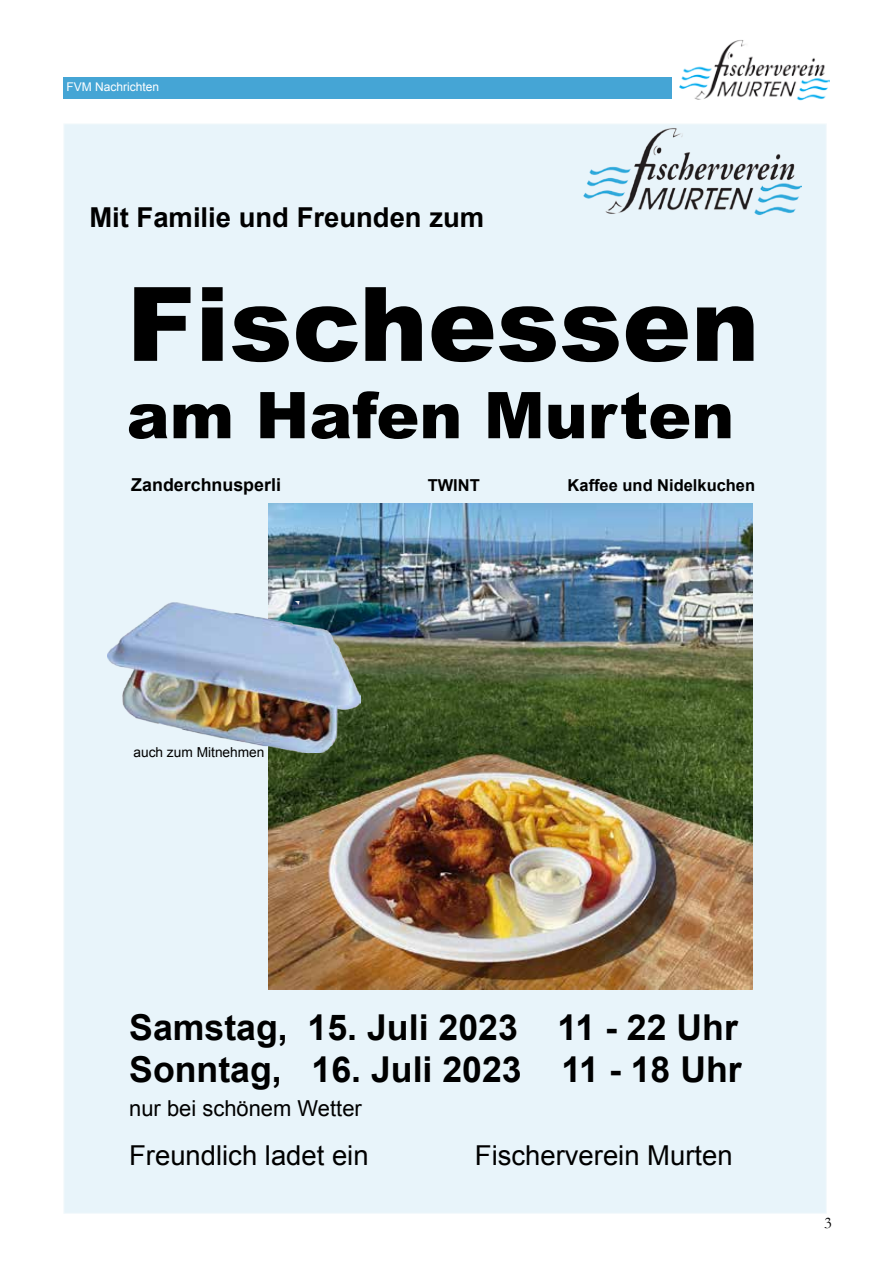
<style>
.page{position:relative;width:893px;height:1263px;background:#fff}
.page>*{position:absolute;margin:0;border:0;box-sizing:border-box;transform-origin:0 0}
.t1{font:900 102.9px "Arial";color:#000}
.t2{font:900 64.5px "Arial";color:#000}
.t3{font:700 35.7px/42.8px "Arial";color:#000}
.t4{font:27.45px "Arial";color:#000}
.t5{font:700 27.45px "Arial";color:#000}
.t6{font:21.9px "Arial";color:#000}
.t7{font:700 17.85px "Arial";color:#000}
.t8{font:700 16.5px "Arial";color:#000}
.t9{font:16.5px "Garamond";color:#000}
.t10{font:13.65px "Arial";color:#000}
.t11{font:12px "Arial";color:#fff}
</style>
<div class="page">
<div style="left:63px;top:78px;width:609px;height:21px;background:#45a5d5"></div>
<img style="left:680px;top:40px;width:149px;height:61px">
<div style="left:64px;top:124px;width:763px;height:1090px;background:#e8f4fa;border:1px solid #f3f9fc"></div>
<img style="left:268px;top:503px;width:484px;height:486px">
<img style="left:108px;top:601px;width:253px;height:151px">
<img style="left:584px;top:128px;width:217px;height:87px">
<p class="t11" style="left:66px;top:79px;width:94px">FVM Nachrichten</p>
<p class="t5" style="left:89px;top:199px;width:396px">Mit Familie und Freunden zum</p>
<h1 class="t1" style="left:127px;top:249px;width:634px">Fischessen</h1>
<h2 class="t2" style="left:127px;top:368px;width:609px">am Hafen Murten</h2>
<p class="t7" style="left:131px;top:473px;width:151px">Zanderchnusperli</p>
<p class="t8" style="left:428px;top:474px;width:54px">TWINT</p>
<p class="t8" style="left:568px;top:474px;width:189px">Kaffee und Nidelkuchen</p>
<p class="t10" style="left:133px;top:744px;width:133px">auch zum Mitnehmen</p>
<p class="t3" style="left:129px;top:1007px;width:614px">Samstag, 15. Juli 2023 11 - 22 Uhr<br>Sonntag, 16. Juli 2023 11 - 18 Uhr</p>
<p class="t6" style="left:129px;top:1094px;width:234px">nur bei schönem Wetter</p>
<p class="t4" style="left:129px;top:1137px;width:241px">Freundlich ladet ein</p>
<p class="t4" style="left:475px;top:1137px;width:259px">Fischerverein Murten</p>
<p class="t9" style="left:824px;top:1212px;width:9px">3</p>
</div>
